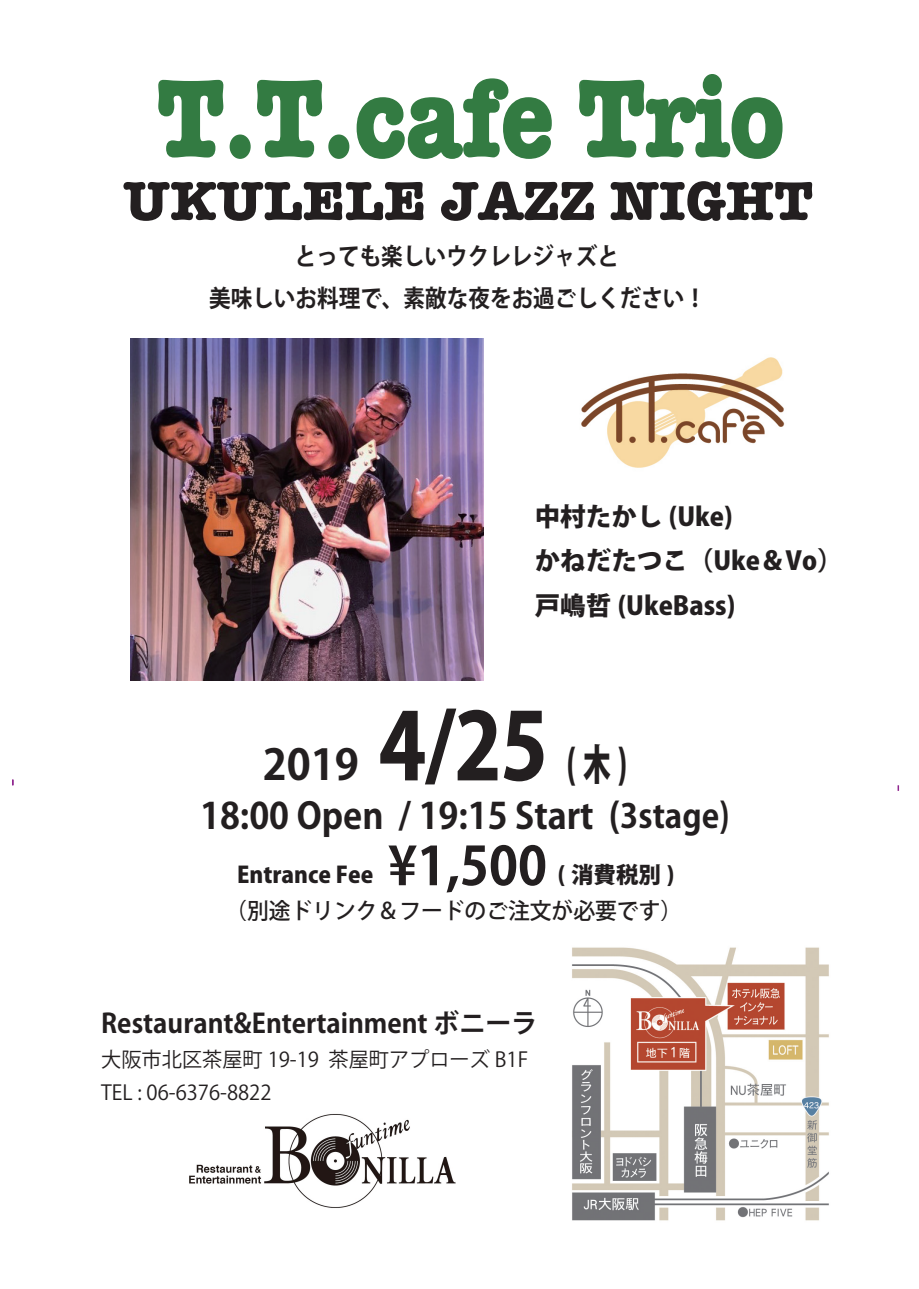
<style>
.page{position:relative;width:919px;height:1289px;background:#fff}
.page>*{position:absolute;margin:0;border:0;box-sizing:border-box;transform-origin:0 0}
.t1{font:700 112.65px "American Typewriter";color:#337b42;scale:.86 1}
.t2{font:700 56.4px "American Typewriter";color:#231f20}
.t3{font:700 52.5px "Koz Go Pr 6 N";color:#231f20}
.t4{font:700 42px "Koz Go Pr 6 N";color:#231f20}
.t5{font:700 36px "Koz Go Pr 6 N";color:#231f20}
.t6{font:700 26.55px "Koz Go Pr 6 N";color:#231f20}
.t7{font:800 25.5px/44.7px "Koz Go Pr 6 N";color:#231f20}
.t8{font:700 24px/42px "Koz Go Pr 6 N";color:#231f20;text-align:center;scale:.9 1}
.t9{font:800 22.5px "Koz Go Pr 6 N";color:#231f20}
.t10{font:500 22.5px "Koz Go Pr 6 N";color:#231f20}
.t11{font:20.55px/33.2px "Koz Go Pr 6 N";color:#231f20}
.s1{font-size:90px}
.s2{font-weight:800}
.s3{font-size:33px}
.s4{font-weight:500;font-size:21px}
</style>
<div class="page">
<img style="left:189px;top:1114px;width:267px;height:94px">
<svg style="left:158px;top:79px;width:192px;height:80px"></svg>
<svg style="left:356px;top:78px;width:196px;height:81px"></svg>
<svg style="left:579px;top:74px;width:204px;height:85px"></svg>
<svg style="left:12px;top:779px;width:2px;height:6px"></svg>
<svg style="left:380px;top:708px;width:164px;height:77px"></svg>
<img style="left:131px;top:338px;width:352px;height:343px">
<img style="left:581px;top:357px;width:204px;height:111px">
<img style="left:572px;top:947px;width:257px;height:274px">
<h1 class="t1" style="left:157px;top:21px;width:730px">T.T.cafe Trio</h1>
<h2 class="t2" style="left:123px;top:152px;width:692px">UKULELE JAZZ NIGHT</h2>
<p class="t8" style="left:209px;top:235px;width:553px">とっても楽しいウクレレジャズと<br>美味しいお料理で、素敵な夜をお過ごしください！</p>
<p class="t7" style="left:534px;top:494px;width:309px">中村たかし (Uke)<br>かねだたつこ（Uke＆Vo）戸嶋哲 (UkeBass)</p>
<h3 class="t4" style="left:263px;top:740px;width:366px">2019 <span class="s1">4/25</span> <span class="s2">( 木 )</span></h3>
<h3 class="t5" style="left:200px;top:795px;width:531px">18:00 Open / 19:15 Start (<span class="s3">3stage</span>)</h3>
<p class="t9" style="left:200px;top:852px;width:171px"><span class="s4">　　　</span>　　　　　</p>
<h3 class="t3" style="left:388px;top:836px;width:160px">¥1,500</h3>
<p class="t9" style="left:237px;top:862px;width:138px">Entrance Fee</p>
<p class="t9" style="left:558px;top:862px;width:118px">( 消費税別 )</p>
<p class="t10" style="left:225px;top:898px;width:458px">（別途ドリンク＆フードのご注文が必要です）</p>
<p class="t6" style="left:101px;top:1008px;width:438px">Restaurant&amp;Entertainment ボニーラ</p>
<p class="t11" style="left:101px;top:1042px;width:428px">大阪市北区茶屋町 19-19 茶屋町アプローズ B1F<br>TEL : 06-6376-8822</p>
</div>
